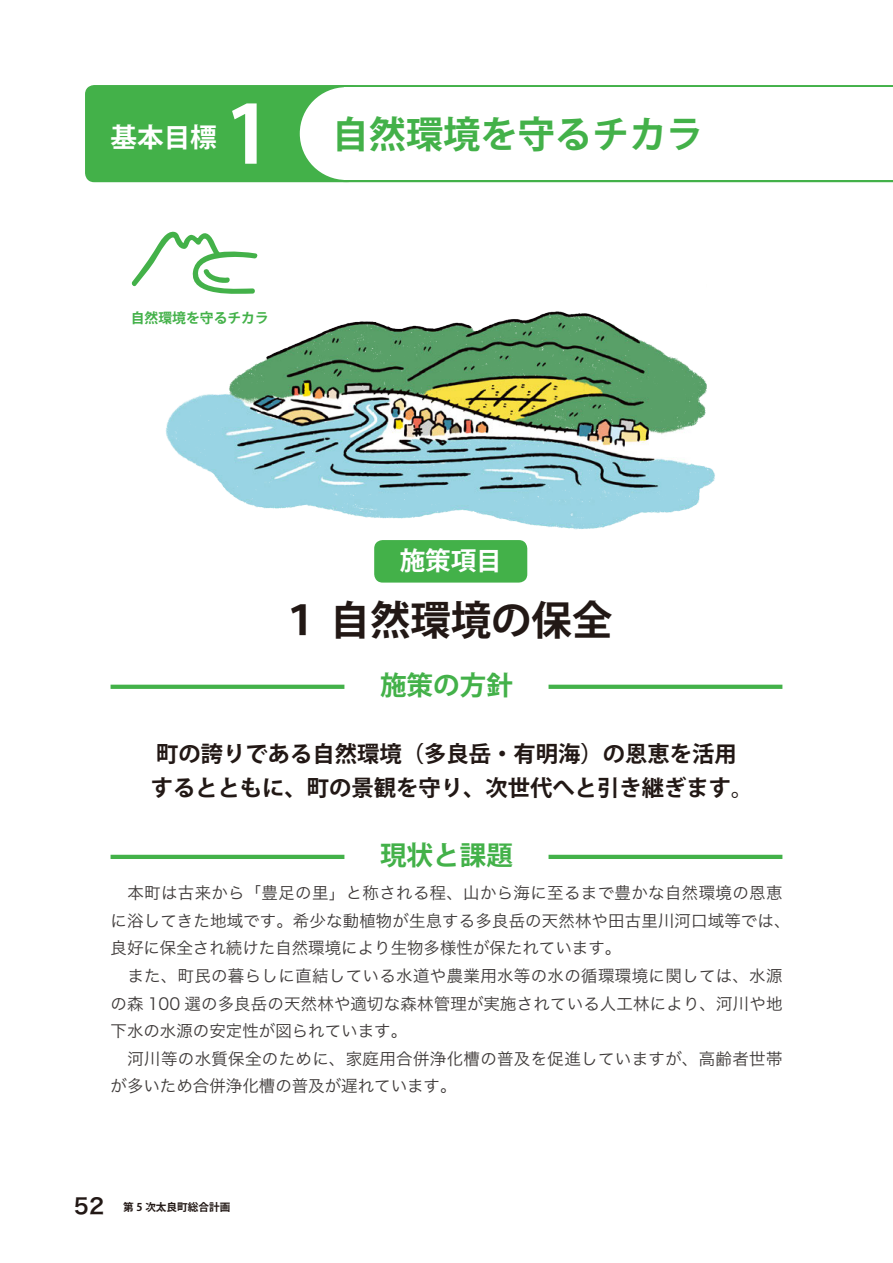
<style>
.page{position:relative;width:893px;height:1263px;background:#fff}
.page>*{position:absolute;margin:0;border:0;box-sizing:border-box;transform-origin:0 0}
.t1{font:700 40.35px "Koz Go Pr 6 N";color:#221815}
.t2{font:700 37.2px "Koz Go Pr 6 N";color:#43b149}
.t3{font:700 26.55px "Koz Go Pr 6 N";color:#43b149}
.t4{font:700 26.55px "Koz Go Pr 6 N";color:#fff}
.t5{font:700 25.5px "Koz Go Pr 6 N";color:#fff}
.t6{font:700 22.35px/34px "Koz Go Pr 6 N";color:#221815}
.t7{font:16.5px/27.6px "Hira Kaku Pro W3";letter-spacing:.01em;color:#3e3a39}
.t8{font:700 13.8px "Koz Go Pr 6 N";color:#43b149}
.t9{font:700 10.65px "Koz Go Pr 6 N";color:#221815}
.s1{font-size:79.65px;color:#fff}
.s2{font-family:"Hira Kaku Pro W6";font-weight:400;font-size:21.3px}
</style>
<div class="page">
<img style="left:166px;top:311px;width:549px;height:250px">
<div style="left:374px;top:540px;width:153px;height:43px;background:#43b149;border-radius:9px"></div>
<hr style="left:111px;top:855px;width:233px;height:4px;background:#43b149">
<hr style="left:549px;top:855px;width:233px;height:4px;background:#43b149">
<svg style="left:111px;top:685px;width:233px;height:4px"></svg>
<svg style="left:549px;top:685px;width:233px;height:4px"></svg>
<svg style="left:131px;top:231px;width:127px;height:63px"></svg>
<div style="left:85px;top:85px;width:808px;height:97px;background:#43b149"></div>
<div style="left:299px;top:86px;width:95px;height:95px;background:#fff;border-radius:50%"></div>
<div style="left:344px;top:87px;width:549px;height:93px;background:#fff"></div>
<h3 class="t4" style="left:111px;top:122px;width:108px">基本目標</h3>
<h2 class="t2" style="left:225px;top:113px;width:480px"><span class="s1">1</span> 自然環境を守るチカラ</h2>
<p class="t8" style="left:131px;top:310px;width:140px">自然環境を守るチカラ</p>
<h3 class="t5" style="left:400px;top:546px;width:104px">施策項目</h3>
<h1 class="t1" style="left:281px;top:598px;width:333px">１ 自然環境の保全</h1>
<h3 class="t3" style="left:380px;top:671px;width:134px">施策の方針</h3>
<h3 class="t6" style="left:151px;top:737px;width:604px">町の誇りである自然環境（多良岳・有明海）の恩恵を活用するとともに、町の景観を守り、次世代へと引き継ぎます。</h3>
<h3 class="t3" style="left:380px;top:841px;width:134px">現状と課題</h3>
<p class="t7" style="left:111px;top:878px;width:681px">　本町は古来から「豊足の里」と称される程、山から海に至るまで豊かな自然環境の恩恵に浴してきた地域です。希少な動植物が生息する多良岳の天然林や田古里川河口域等では、良好に保全され続けた自然環境により生物多様性が保たれています。<br>　また、町民の暮らしに直結している水道や農業用水等の水の循環環境に関しては、水源の森 100 選の多良岳の天然林や適切な森林管理が実施されている人工林により、河川や地下水の水源の安定性が図られています。<br>　河川等の水質保全のために、家庭用合併浄化槽の普及を促進していますが、高齢者世帯が多いため合併浄化槽の普及が遅れています。</p>
<p class="t9" style="left:74px;top:1201px;width:158px"><span class="s2">52</span> 第 5 次太良町総合計画</p>
</div>
